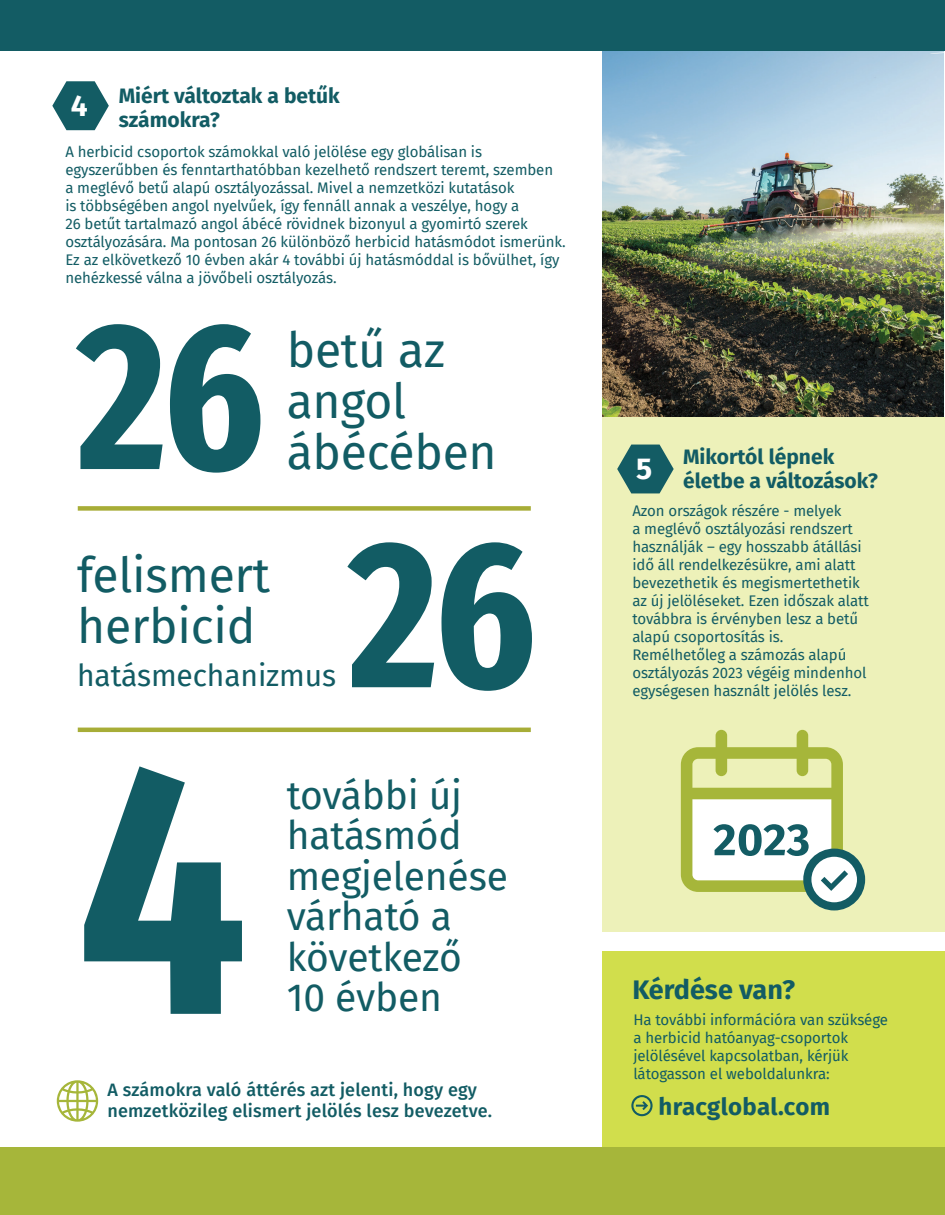
<style>
.page{position:relative;width:945px;height:1215px;background:#fff}
.page>*{position:absolute;margin:0;border:0;box-sizing:border-box;transform-origin:0 0}
.t1{font:700 357px "Fira Sans Compressed";color:#125c64}
.t2{font:700 210px "Fira Sans Compressed";color:#125c64}
.t3{font:48px/51px "Fira Sans";letter-spacing:-.005em;color:#125c64}
.t4{font:39px/40.5px "Fira Sans";letter-spacing:-.005em;color:#125c64}
.t5{font:30px "Fira Sans";letter-spacing:-.005em;color:#125c64}
.t6{font:700 30px "Fira Sans";color:#fff}
.t7{font:700 27px "Fira Sans";color:#125c64}
.t8{font:700 24px "Fira Sans";letter-spacing:.01em;color:#135c64}
.t9{font:700 21px/24px "Fira Sans";color:#125c64}
.t10{font:500 18px/21px "Fira Sans";letter-spacing:.01em;color:#125c64}
.t11{font:15px/18px "Fira Sans";letter-spacing:-.005em;color:#125c64}
</style>
<div class="page">
<img style="left:603px;top:50px;width:341px;height:367px">
<div style="left:602px;top:417px;width:343px;height:514px;background:#edf1b9"></div>
<svg style="left:617px;top:445px;width:57px;height:48px"></svg>
<div style="left:602px;top:951px;width:343px;height:196px;background:#d1de4c"></div>
<div style="left:0;top:1147px;width:945px;height:68px;background:#a6b63a"></div>
<div style="left:0;top:0;width:945px;height:50px;background:#135c64"></div>
<svg style="left:52px;top:81px;width:57px;height:49px"></svg>
<svg style="left:631px;top:1095px;width:22px;height:21px"></svg>
<svg style="left:807px;top:853px;width:54px;height:53px"></svg>
<div style="left:803px;top:849px;width:62px;height:61px;border:8px solid #135c64;border-radius:50%"></div>
<svg style="left:681px;top:730px;width:167px;height:162px"></svg>
<svg style="left:57px;top:1080px;width:41px;height:42px"></svg>
<hr style="left:78px;top:728px;width:453px;height:4px;background:#a7ad37">
<div style="left:78px;top:506px;width:453px;height:5px;background:#a7ad37"></div>
<h3 class="t6" style="left:71px;top:80px;width:18px">4</h3>
<h3 class="t9" style="left:119px;top:83px;width:223px">Miért változtak a betűk számokra?</h3>
<p class="t11" style="left:65px;top:142px;width:502px">A herbicid csoportok számokkal való jelölése egy globálisan is egyszerűbben és fenntarthatóbban kezelhető rendszert teremt, szemben<br>a meglévő betű alapú osztályozással. Mivel a nemzetközi kutatások<br>is többségében angol nyelvűek, így fennáll annak a veszélye, hogy a<br>26 betűt tartalmazó angol ábécé rövidnek bizonyul a gyomirtó szerek osztályozására. Ma pontosan 26 különböző herbicid hatásmódot ismerünk.<br>Ez az elkövetkező 10 évben akár 4 további új hatásmóddal is bővülhet, így nehézkessé válna a jövőbeli osztályozás.</p>
<h2 class="t2" style="left:78px;top:222px;width:189px">26</h2>
<h3 class="t3" style="left:287px;top:324px;width:212px">betű az angol ábécében</h3>
<h3 class="t3" style="left:77px;top:548px;width:195px">felismert herbicid</h3>
<h3 class="t5" style="left:77px;top:653px;width:260px">hatásmechanizmus</h3>
<h2 class="t2" style="left:349px;top:440px;width:189px">26</h2>
<h1 class="t1" style="left:78px;top:593px;width:171px">4</h1>
<h3 class="t4" style="left:287px;top:774px;width:223px">további új hatásmód megjelenése várható a következő<br>10 évben</h3>
<p class="t10" style="left:107px;top:1079px;width:386px">A számokra való áttérés azt jelenti, hogy egy nemzetközileg elismert jelölés lesz bevezetve.</p>
<h3 class="t6" style="left:636px;top:443px;width:18px">5</h3>
<h3 class="t9" style="left:683px;top:443px;width:196px">Mikortól lépnek életbe a változások?</h3>
<p class="t11" style="left:632px;top:501px;width:238px">Azon országok részére - melyek<br>a meglévő osztályozási rendszert használják – egy hosszabb átállási idő áll rendelkezésükre, ami alatt bevezethetik és megismertethetik az új jelöléseket. Ezen időszak alatt továbbra is érvényben lesz a betű alapú csoportosítás is.<br>Remélhetőleg a számozás alapú osztályozás 2023 végéig mindenhol egységesen használt jelölés lesz.</p>
<h3 class="t7" style="left:632px;top:967px;width:164px">Kérdése van?</h3>
<p class="t11" style="left:633px;top:1011px;width:256px">Ha további információra van szüksége a herbicid hatóanyag-csoportok jelölésével kapcsolatban, kérjük látogasson el weboldalunkra:</p>
<h3 class="t8" style="left:659px;top:1086px;width:173px">hracglobal.com</h3>
</div>
